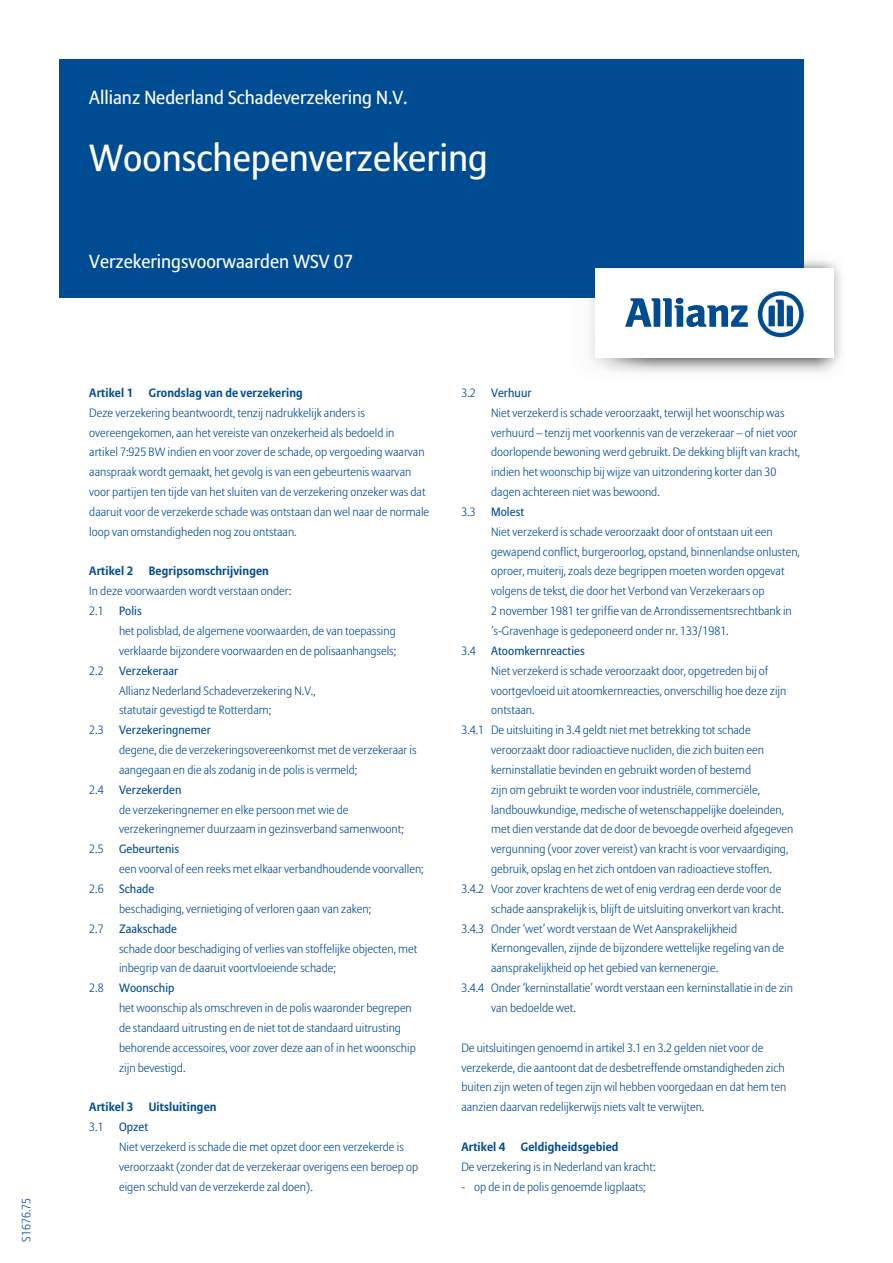
<style>
.page{position:relative;width:893px;height:1263px;background:#fff}
.page>*{position:absolute;margin:0;border:0;box-sizing:border-box;transform-origin:0 0}
.t1{font:37.5px "Allianz Sans";color:#fff}
.t2{font:18.75px "Allianz Sans";color:#fff}
.t3{font:300 12px/19.8px "Allianz Sans";color:#004c93}
.t4{font:12px "Allianz Sans";letter-spacing:.005em;color:#004c93}
.t5{font:700 12px "Allianz Sans";letter-spacing:.01em;color:#004c93}
</style>
<div class="page">
<div style="left:60px;top:60px;width:744px;height:238px;background:#004c93"></div>
<svg style="left:590px;top:260px;width:251px;height:113px"></svg>
<p class="t3" style="left:16px;top:1242px;width:45px;rotate:-90deg">S1676.75</p>
<h2 class="t2" style="left:89px;top:86px;width:320px">Allianz Nederland Schadeverzekering N.V.</h2>
<h1 class="t1" style="left:89px;top:135px;width:400px">Woonschepenverzekering</h1>
<h2 class="t2" style="left:89px;top:250px;width:266px">Verzekeringsvoorwaarden WSV 07</h2>
<p class="t5" style="left:89px;top:385px;width:46px">Artikel 1</p>
<p class="t5" style="left:149px;top:385px;width:155px">Grondslag van de verzekering</p>
<p class="t3" style="left:89px;top:402px;width:341px">Deze verzekering beantwoordt, tenzij nadrukkelijk anders is overeengekomen, aan het vereiste van onzekerheid als bedoeld in<br>artikel 7:925 BW indien en voor zover de schade, op vergoeding waarvan aanspraak wordt gemaakt, het gevolg is van een gebeurtenis waarvan voor partijen ten tijde van het sluiten van de verzekering onzeker was dat daaruit voor de verzekerde schade was ontstaan dan wel naar de normale loop van omstandigheden nog zou ontstaan.</p>
<p class="t5" style="left:89px;top:564px;width:46px">Artikel 2</p>
<p class="t5" style="left:149px;top:564px;width:122px">Begripsomschrijvingen</p>
<p class="t3" style="left:89px;top:581px;width:203px">In deze voorwaarden wordt verstaan onder:<br>2.1</p>
<p class="t4" style="left:119px;top:604px;width:24px">Polis</p>
<p class="t3" style="left:119px;top:621px;width:279px">het polisblad, de algemene voorwaarden, de van toepassing verklaarde bijzondere voorwaarden en de polisaanhangsels;</p>
<p class="t3" style="left:89px;top:660px;width:16px">2.2</p>
<p class="t4" style="left:119px;top:663px;width:61px">Verzekeraar</p>
<p class="t3" style="left:119px;top:680px;width:198px">Allianz Nederland Schadeverzekering N.V., statutair gevestigd te Rotterdam;</p>
<p class="t3" style="left:89px;top:720px;width:16px">2.3</p>
<p class="t4" style="left:119px;top:723px;width:93px">Verzekeringnemer</p>
<p class="t3" style="left:119px;top:740px;width:299px">degene, die de verzekeringsovereenkomst met de verzekeraar is aangegaan en die als zodanig in de polis is vermeld;</p>
<p class="t3" style="left:89px;top:779px;width:16px">2.4</p>
<p class="t4" style="left:119px;top:782px;width:64px">Verzekerden</p>
<p class="t3" style="left:119px;top:799px;width:286px">de verzekeringnemer en elke persoon met wie de verzekeringnemer duurzaam in gezinsverband samenwoont;</p>
<p class="t3" style="left:89px;top:839px;width:16px">2.5</p>
<p class="t4" style="left:119px;top:842px;width:62px">Gebeurtenis</p>
<p class="t3" style="left:119px;top:859px;width:306px">een voorval of een reeks met elkaar verbandhoudende voorvallen;</p>
<p class="t3" style="left:89px;top:879px;width:16px">2.6</p>
<p class="t4" style="left:119px;top:881px;width:37px">Schade</p>
<p class="t3" style="left:119px;top:898px;width:254px">beschadiging, vernietiging of verloren gaan van zaken;</p>
<p class="t3" style="left:89px;top:918px;width:16px">2.7</p>
<p class="t4" style="left:119px;top:921px;width:60px">Zaakschade</p>
<p class="t3" style="left:119px;top:938px;width:300px">schade door beschadiging of verlies van stoffelijke objecten, met inbegrip van de daaruit voortvloeiende schade;</p>
<p class="t3" style="left:89px;top:978px;width:16px">2.8</p>
<p class="t4" style="left:119px;top:981px;width:57px">Woonschip</p>
<p class="t3" style="left:119px;top:998px;width:298px">het woonschip als omschreven in de polis waaronder begrepen de standaard uitrusting en de niet tot de standaard uitrusting behorende accessoires, voor zover deze aan of in het woonschip zijn bevestigd.</p>
<p class="t5" style="left:89px;top:1100px;width:46px">Artikel 3</p>
<p class="t5" style="left:149px;top:1100px;width:69px">Uitsluitingen</p>
<p class="t3" style="left:89px;top:1117px;width:16px">3.1</p>
<p class="t4" style="left:119px;top:1120px;width:31px">Opzet</p>
<p class="t3" style="left:119px;top:1137px;width:301px">Niet verzekerd is schade die met opzet door een verzekerde is veroorzaakt (zonder dat de verzekeraar overigens een beroep op eigen schuld van de verzekerde zal doen).</p>
<p class="t3" style="left:461px;top:383px;width:16px">3.2</p>
<p class="t4" style="left:491px;top:385px;width:42px">Verhuur</p>
<p class="t3" style="left:491px;top:402px;width:310px">Niet verzekerd is schade veroorzaakt, terwijl het woonschip was verhuurd – tenzij met voorkennis van de verzekeraar – of niet voor doorlopende bewoning werd gebruikt. De dekking blijft van kracht, indien het woonschip bij wijze van uitzondering korter dan 30 dagen achtereen niet was bewoond.</p>
<p class="t3" style="left:461px;top:502px;width:16px">3.3</p>
<p class="t4" style="left:491px;top:504px;width:35px">Molest</p>
<p class="t3" style="left:491px;top:521px;width:310px">Niet verzekerd is schade veroorzaakt door of ontstaan uit een gewapend conflict, burgeroorlog, opstand, binnenlandse onlusten, oproer, muiterij, zoals deze begrippen moeten worden opgevat volgens de tekst, die door het Verbond van Verzekeraars op<br>2 november 1981 ter griffie van de Arrondissementsrechtbank in ’s-Gravenhage is gedeponeerd onder nr. 133/1981.</p>
<p class="t3" style="left:461px;top:640px;width:16px">3.4</p>
<p class="t4" style="left:491px;top:643px;width:95px">Atoomkernreacties</p>
<p class="t3" style="left:491px;top:660px;width:279px">Niet verzekerd is schade veroorzaakt door, opgetreden bij of</p>
<p class="t3" style="left:491px;top:680px;width:297px">voortgevloeid uit atoomkernreacties, onverschillig hoe deze zijn</p>
<p class="t3" style="left:491px;top:700px;width:45px">ontstaan.</p>
<p class="t3" style="left:461px;top:720px;width:291px">3.4.1 De uitsluiting in 3.4 geldt niet met betrekking tot schade</p>
<p class="t3" style="left:491px;top:740px;width:275px">veroorzaakt door radioactieve nucliden, die zich buiten een</p>
<p class="t3" style="left:491px;top:760px;width:262px">kerninstallatie bevinden en gebruikt worden of bestemd</p>
<p class="t3" style="left:491px;top:779px;width:270px">zijn om gebruikt te worden voor industriële, commerciële,</p>
<p class="t3" style="left:491px;top:799px;width:294px">landbouwkundige, medische of wetenschappelijke doeleinden,</p>
<p class="t3" style="left:491px;top:819px;width:304px">met dien verstande dat de door de bevoegde overheid afgegeven</p>
<p class="t3" style="left:491px;top:839px;width:299px">vergunning (voor zover vereist) van kracht is voor vervaardiging,</p>
<p class="t3" style="left:491px;top:859px;width:282px">gebruik, opslag en het zich ontdoen van radioactieve stoffen.</p>
<p class="t3" style="left:461px;top:879px;width:321px">3.4.2 Voor zover krachtens de wet of enig verdrag een derde voor de</p>
<p class="t3" style="left:491px;top:898px;width:294px">schade aansprakelijk is, blijft de uitsluiting onverkort van kracht.</p>
<p class="t3" style="left:461px;top:918px;width:277px">3.4.3 Onder ‘wet’ wordt verstaan de Wet Aansprakelijkheid</p>
<p class="t3" style="left:491px;top:938px;width:295px">Kernongevallen, zijnde de bijzondere wettelijke regeling van de</p>
<p class="t3" style="left:491px;top:958px;width:229px">aansprakelijkheid op het gebied van kernenergie.</p>
<p class="t3" style="left:461px;top:978px;width:333px">3.4.4 Onder ‘kerninstallatie’ wordt verstaan een kerninstallatie in de zin</p>
<p class="t3" style="left:491px;top:998px;width:86px">van bedoelde wet.</p>
<p class="t3" style="left:461px;top:1037px;width:326px">De uitsluitingen genoemd in artikel 3.1 en 3.2 gelden niet voor de verzekerde, die aantoont dat de desbetreffende omstandigheden zich buiten zijn weten of tegen zijn wil hebben voorgedaan en dat hem ten aanzien daarvan redelijkerwijs niets valt te verwijten.</p>
<p class="t5" style="left:461px;top:1139px;width:46px">Artikel 4</p>
<p class="t5" style="left:521px;top:1139px;width:99px">Geldigheidsgebied</p>
<p class="t3" style="left:461px;top:1156px;width:196px">De verzekering is in Nederland van kracht:</p>
<p class="t3" style="left:461px;top:1176px;width:186px">- op de in de polis genoemde ligplaats;</p>
</div>
